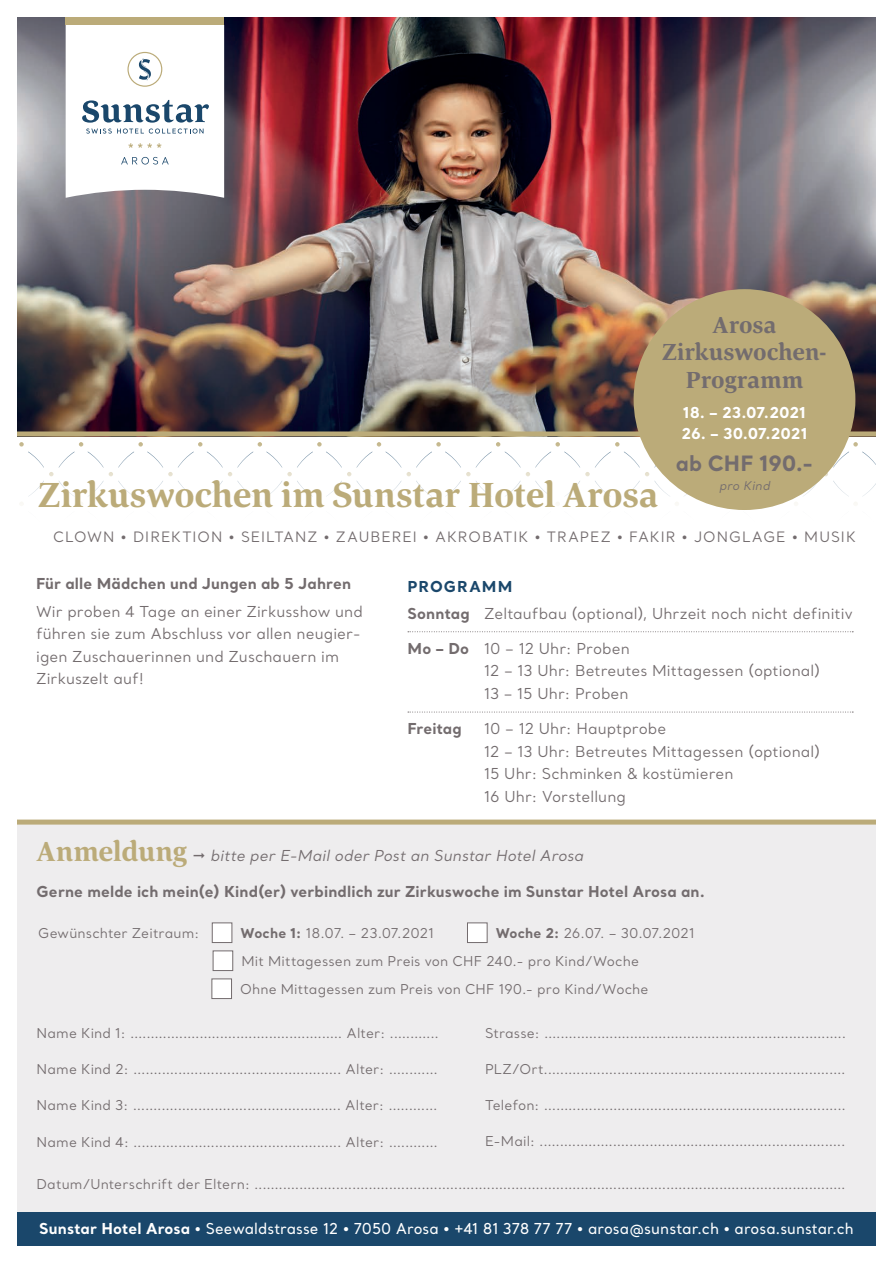
<style>
.page{position:relative;width:893px;height:1263px;background:#fff}
.page>*{position:absolute;margin:0;border:0;box-sizing:border-box;transform-origin:0 0}
.t1{font:700 36px "Corda";letter-spacing:-.005em;color:#bbab79}
.t2{font:700 24px/27.8px "Corda";color:#736c6e;text-align:center}
.t3{font:700 21px "Santral";letter-spacing:-.01em;color:#736c6e}
.t4{font:15px/22.5px "Santral";letter-spacing:.005em;color:#736c6e}
.t5{font:700 15px "Santral";letter-spacing:.01em;color:#736c6e}
.t6{font:500 15px "Santral";color:#fff}
.t7{font:italic 15px "Santral";letter-spacing:.005em;color:#736c6e}
.t8{font:700 15px "Santral";letter-spacing:-.005em;color:#fff}
.t9{font:14.25px "Santral";letter-spacing:.07em;color:#736c6e}
.t10{font:13.5px/28px "Santral";letter-spacing:.01em;color:#736c6e}
.t11{font:13.5px "Santral";letter-spacing:-.01em;color:#736c6e}
.t12{font:italic 12px "Santral";letter-spacing:.015em;color:#736c6e}
.s1{font-weight:700;color:#1a476b}
.s2{font-weight:700}
.s3{font-family:"Corda";font-weight:700;font-style:normal;font-size:28.5px;color:#bbab79}
</style>
<div class="page">
<div style="left:17px;top:820px;width:859px;height:396px;background:#eeedee"></div>
<div style="left:17px;top:1213px;width:859px;height:33px;background:#1a476b"></div>
<svg style="left:407px;top:442px;width:469px;height:68px"></svg>
<svg style="left:19px;top:442px;width:382px;height:61px"></svg>
<div style="left:17px;top:819px;width:859px;height:5px;background:#bbab79"></div>
<img style="left:17px;top:17px;width:859px;height:414px">
<div style="left:66px;top:17px;width:158px;height:8px;background:#bbab79"></div>
<svg style="left:66px;top:25px;width:158px;height:173px"></svg>
<svg style="left:408px;top:631px;width:445px;height:1px"></svg>
<svg style="left:408px;top:712px;width:445px;height:1px"></svg>
<div style="left:17px;top:431px;width:859px;height:5px;background:#bbab79"></div>
<div style="left:634px;top:289px;width:221px;height:221px;background:#bbab79;border-radius:50%"></div>
<div style="left:212px;top:922px;width:20px;height:21px;background:#fff;border:1px solid #736c6e"></div>
<div style="left:467px;top:922px;width:20px;height:21px;background:#fff;border:1px solid #736c6e"></div>
<div style="left:213px;top:950px;width:20px;height:21px;background:#fff;border:1px solid #736c6e"></div>
<div style="left:211px;top:978px;width:21px;height:21px;background:#fff;border:1px solid #736c6e"></div>
<h2 class="t2" style="left:662px;top:310px;width:166px">Arosa<br>Zirkuswochen-<br>Programm</h2>
<p class="t8" style="left:683px;top:402px;width:125px">18. – 23.07.2021</p>
<p class="t8" style="left:681px;top:423px;width:128px">26. – 30.07.2021</p>
<h3 class="t3" style="left:676px;top:449px;width:139px">ab CHF 190.-</h3>
<p class="t12" style="left:719px;top:478px;width:53px">pro Kind</p>
<h1 class="t1" style="left:38px;top:471px;width:622px">Zirkuswochen im Sunstar Hotel Arosa</h1>
<p class="t9" style="left:53px;top:528px;width:804px">CLOWN • DIREKTION • SEILTANZ • ZAUBEREI • AKROBATIK • TRAPEZ • FAKIR • JONGLAGE • MUSIK</p>
<p class="t4" style="left:408px;top:573px;width:446px;line-height:26.7px"><span class="s1">PROGRAMM<br></span><span class="s2">Sonntag</span> Zeltaufbau (optional), Uhrzeit noch nicht definitiv</p>
<p class="t4" style="left:484px;top:637px;width:338px;text-indent:-76px"><span class="s2">Mo – Do</span> 10 – 12 Uhr: Proben<br>12 – 13 Uhr: Betreutes Mittagessen (optional)<br>13 – 15 Uhr: Proben</p>
<p class="t5" style="left:408px;top:718px;width:56px">Freitag</p>
<p class="t4" style="left:484px;top:717px;width:338px">10 – 12 Uhr: Hauptprobe<br>12 – 13 Uhr: Betreutes Mittagessen (optional)<br>15 Uhr: Schminken &amp; kostümieren<br>16 Uhr: Vorstellung</p>
<p class="t5" style="left:36px;top:573px;width:316px">Für alle Mädchen und Jungen ab 5 Jahren</p>
<p class="t4" style="left:36px;top:600px;width:328px">Wir proben 4 Tage an einer Zirkusshow und führen sie zum Abschluss vor allen neugier&shy;igen Zuschauerinnen und Zuschauern im Zirkuszelt auf!</p>
<p class="t7" style="left:37px;top:846px;width:548px"><span class="s3">Anmeldung</span> ◻ bitte per E-Mail oder Post an Sunstar Hotel Arosa</p>
<p class="t5" style="left:37px;top:881px;width:670px">Gerne melde ich mein(e) Kind(er) verbindlich zur Zirkuswoche im Sunstar Hotel Arosa an.</p>
<p class="t10" style="left:38px;top:919px;width:163px">Gewünschter Zeitraum:</p>
<p class="t11" style="left:241px;top:925px;width:195px"><span class="s2">Woche 1:</span> 18.07. – 23.07.2021</p>
<p class="t10" style="left:240px;top:919px;width:456px;text-indent:256px"><span class="s2">Woche 2:</span> 26.07. – 30.07.2021<br>Mit Mittagessen zum Preis von CHF 240.- pro Kind/Woche<br>Ohne Mittagessen zum Preis von CHF 190.- pro Kind/Woche</p>
<p class="t10" style="left:37px;top:1019px;width:404px">Name Kind 1: .................................................... Alter: ............</p>
<p class="t10" style="left:37px;top:1055px;width:403px">Name Kind 2: ................................................... Alter: ............</p>
<p class="t10" style="left:37px;top:1091px;width:403px">Name Kind 3: ................................................... Alter: ............</p>
<p class="t10" style="left:37px;top:1127px;width:403px">Name Kind 4: ................................................... Alter: ............</p>
<p class="t10" style="left:485px;top:1019px;width:363px">Strasse: ..........................................................................</p>
<p class="t10" style="left:485px;top:1055px;width:362px">PLZ/Ort..........................................................................</p>
<p class="t10" style="left:485px;top:1091px;width:362px">Telefon: ..........................................................................</p>
<p class="t10" style="left:485px;top:1127px;width:362px">E-Mail: ...........................................................................</p>
<p class="t10" style="left:37px;top:1170px;width:811px">Datum/Unterschrift der Eltern: .................................................................................................................................................</p>
<p class="t6" style="left:39px;top:1219px;width:816px"><span class="s2">Sunstar Hotel Arosa</span> • Seewaldstrasse 12 • 7050 Arosa • +41 81 378 77 77 • arosa@sunstar.ch • arosa.sunstar.ch</p>
</div>
